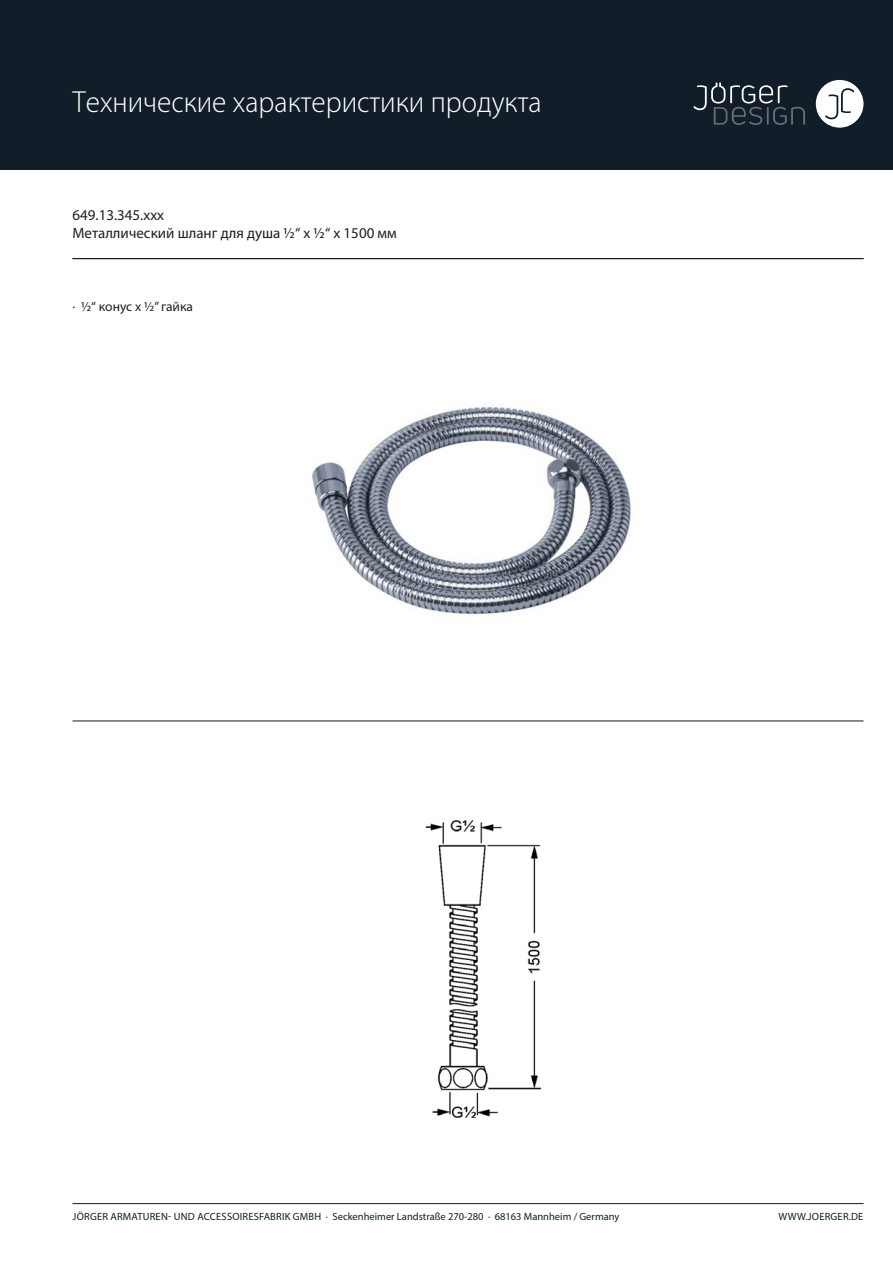
<style>
.page{position:relative;width:893px;height:1263px;background:#fff}
.page>*{position:absolute;margin:0;border:0;box-sizing:border-box;transform-origin:0 0}
.t1{font:100 30px "Myriad Set Pro";color:#fff}
.t2{font:15px "Myriad Pro";color:#231f20}
.t3{font:13.5px "Myriad Pro";color:#231f20}
.t4{font:10.5px "Myriad Pro";letter-spacing:.005em;color:#111e29}
</style>
<div class="page">
<div style="left:0;top:0;width:893px;height:169px;background:#111e29"></div>
<div style="left:816px;top:80px;width:47px;height:48px;background:#fff;border-radius:50%"></div>
<svg style="left:825px;top:88px;width:29px;height:31px"></svg>
<svg style="left:693px;top:83px;width:112px;height:42px"></svg>
<hr style="left:72px;top:1203px;width:791px;height:1px;background:#111e29">
<img style="left:237px;top:406px;width:468px;height:315px">
<hr style="left:72px;top:258px;width:791px;height:1px;background:#111e29">
<hr style="left:72px;top:721px;width:791px;height:1px;background:#111e29">
<img style="left:425px;top:820px;width:117px;height:298px">
<h1 class="t1" style="left:72px;top:87px;width:471px">Технические характеристики продукта</h1>
<h2 class="t2" style="left:72px;top:206px;width:93px">649.13.345.xxx</h2>
<h2 class="t2" style="left:72px;top:224px;width:326px">Металлический шланг для душа ½“ x ½“ х 1500 мм</h2>
<p class="t3" style="left:72px;top:299px;width:122px">· ½“ конус x ½” гайка</p>
<p class="t4" style="left:73px;top:1211px;width:548px">JÖRGER ARMATUREN- UND ACCESSOIRESFABRIK GMBH · Seckenheimer Landstraße 270-280 · 68163 Mannheim / Germany</p>
<p class="t4" style="left:778px;top:1211px;width:86px">WWW.JOERGER.DE</p>
</div>
